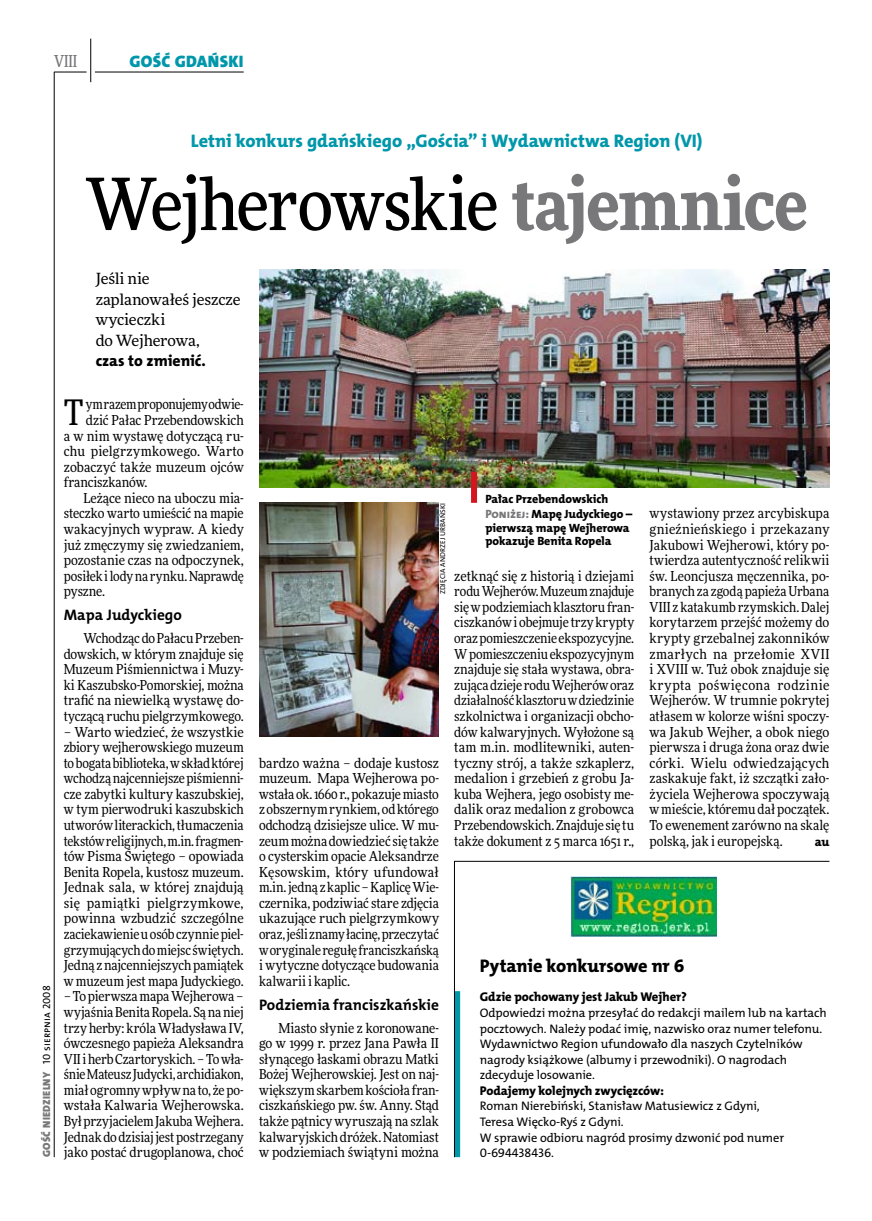
<style>
.page{position:relative;width:872px;height:1221px;background:#fff}
.page>*{position:absolute;margin:0;border:0;box-sizing:border-box;transform-origin:0 0}
.t1{font:500 72px "Freeday Narrow";letter-spacing:-.025em;color:#000}
.t2{font:35.25px "Freeday Narrow News";color:#000}
.t3{font:18.3px "The Mix HP8 Ex Bld";color:#0097aa}
.t4{font:18.3px "The Mix HP8 Ex Bld";letter-spacing:.005em;color:#000}
.t5{font:16.65px "The Mix HP9 Blk";letter-spacing:.02em;color:#0097aa}
.t6{font:500 16.5px "Freeday Narrow";color:#787779;scale:.9 1}
.t7{font:15.75px "The Mix HP8 Ex Bld";letter-spacing:.02em;color:#000}
.t8{font:15.45px/20.4px "Freeday News";letter-spacing:-.01em;color:#000}
.t9{font:15.3px "The Mix HP7 Bld";color:#000}
.t10{font:13.8px/15.6px "Freeday Narrow News";letter-spacing:-.005em;color:#000;text-align:justify}
.t11{font:13.8px "Freeday Narrow News";letter-spacing:-.025em;color:#000}
.t12{font:12.75px "The Mix HP8 Ex Bld";letter-spacing:-.01em;color:#000}
.t13{font:12.45px/15.6px "The Mix HP5 Plain";letter-spacing:-.005em;color:#000}
.t14{font:12.45px "The Mix HP8 Ex Bld";color:#000}
.t15{font:12px/15.6px "The Mix HP8 Ex Bld";letter-spacing:-.005em;color:#000}
.t16{font:10.5px "The Mix HP9 Blk";letter-spacing:.025em;color:#787779}
.t17{font:7.2px "The Mix HP5 Plain";letter-spacing:.015em;color:#000}
.s1{font-family:"The Mix HP5 Plain";color:#000}
.s2{font-weight:900;color:#787779}
.s3{color:#787779}
</style>
<div class="page">
<hr style="left:54px;top:72px;width:1px;height:1085px;background:#000">
<hr style="left:90px;top:39px;width:1px;height:43px;background:#000">
<hr style="left:54px;top:72px;width:33px;height:1px;background:#000">
<hr style="left:95px;top:72px;width:149px;height:1px;background:#000">
<svg style="left:454px;top:860px;width:375px;height:297px"></svg>
<img style="left:259px;top:269px;width:570px;height:218px">
<img style="left:259px;top:503px;width:180px;height:233px">
<div style="left:471px;top:471px;width:6px;height:32px;background:#d4151f"></div>
<p class="t6" style="left:54px;top:50px;width:27px">VIII</p>
<p class="t5" style="left:129px;top:50px;width:116px">GOŚĆ GDAŃSKI</p>
<p class="t16" style="left:40px;top:1156px;width:173px;rotate:-90deg">GOŚĆ NIEDZIELNY <span class="s1">10 sierpnia 2008</span></p>
<h3 class="t3" style="left:191px;top:129px;width:513px">Letni konkurs gdańskiego „Gościa” i Wydawnictwa Region (VI)</h3>
<h1 class="t1" style="left:85px;top:159px;width:724px">Wejherowskie <span class="s2">tajemnice</span></h1>
<p class="t8" style="left:96px;top:268px;width:146px">Jeśli nie zaplanowałeś jeszcze wycieczki<br>do Wejherowa,</p>
<p class="t7" style="left:96px;top:350px;width:112px">czas to zmienić.</p>
<h2 class="t2" style="left:64px;top:390px;width:21px">T</h2>
<p class="t11" style="left:86px;top:396px;width:159px">ym razem proponujemy odwie-</p>
<p class="t10" style="left:86px;top:412px;width:159px">dzić Pałac Przebendowskich</p>
<p class="t10" style="left:64px;top:427px;width:181px">a w nim wystawę dotyczącą ru-</p>
<p class="t10" style="left:64px;top:443px;width:181px">chu pielgrzymkowego. Warto</p>
<p class="t10" style="left:64px;top:459px;width:181px">zobaczyć także muzeum ojców</p>
<p class="t10" style="left:64px;top:474px;width:85px">franciszkanów.</p>
<p class="t10" style="left:83px;top:490px;width:162px">Leżące nieco na uboczu mia-</p>
<p class="t10" style="left:64px;top:505px;width:181px">steczko warto umieścić na mapie</p>
<p class="t10" style="left:64px;top:521px;width:181px">wakacyjnych wypraw. A kiedy</p>
<p class="t10" style="left:64px;top:536px;width:181px">już zmęczymy się zwiedzaniem,</p>
<p class="t10" style="left:64px;top:552px;width:181px">pozostanie czas na odpoczynek,</p>
<p class="t10" style="left:64px;top:568px;width:181px">posiłek ilody na rynku. Naprawdę</p>
<p class="t10" style="left:64px;top:583px;width:43px">pyszne.</p>
<p class="t9" style="left:64px;top:605px;width:120px">Mapa Judyckiego</p>
<p class="t10" style="left:64px;top:630px;width:181px;text-indent:20px">Wchodząc do Pałacu Przeben&shy;dowskich, w którym znajduje się Muzeum Piśmiennictwa i Muzy&shy;ki Kaszubsko-Pomorskiej, można trafić na niewielką wystawę do&shy;tyczącą ruchu pielgrzymkowego.</p>
<p class="t10" style="left:64px;top:723px;width:181px">– Warto wiedzieć, że wszystkie zbiory wejherowskiego muzeum to bogata biblioteka, wskład której wchodzą najcenniejsze piśmienni&shy;cze zabytki kultury kaszubskiej, w tym pierwodruki kaszubskich utworów literackich, tłumaczenia tekstów religijnych, m.in. fragmen&shy;tów Pisma Świętego – opowiada Benita Ropela, kustosz muzeum.<br>Jednak sala, w której znajdują się pamiątki pielgrzymkowe, powinna wzbudzić szczególne zaciekawienie uosób czynnie piel&shy;grzymujących do miejsc świętych.<br>Jedną znajcenniejszych pamiątek w muzeum jest mapa Judyckiego.</p>
<p class="t10" style="left:64px;top:988px;width:181px">– To pierwsza mapa Wejherowa – wyjaśnia Benita Ropela. Są na niej trzy herby: króla Władysława IV, ówczesnego papieża Aleksandra VII iherb Czartoryskich. – To wła&shy;śnie Mateusz Judycki, archidiakon, miał ogromny wpływ na to, że po&shy;wstała Kalwaria Wejherowska.<br>Był przyjacielem Jakuba Wejhera.<br>Jednak do dzisiaj jest postrzegany jako postać drugoplanowa, choć</p>
<p class="t15" style="left:485px;top:491px;width:149px">Pałac Przebendowskich<br><span class="s3">Poniżej:</span> Mapę Judyckiego –</p>
<p class="t15" style="left:485px;top:521px;width:146px;line-height:13.5px">pierwszą mapę Wejherowa pokazuje Benita Ropela</p>
<p class="t17" style="left:438px;top:594px;width:93px;rotate:-90deg">Zdjęcia Andrzej U rbański</p>
<p class="t10" style="left:649px;top:505px;width:181px">wystawiony przez arcybiskupa gnieźnieńskiego i przekazany Jakubowi Wejherowi, który po&shy;twierdza autentyczność relikwii św. Leoncjusza męczennika, po&shy;branych za zgodą papieża Urbana VIII z katakumb rzymskich. Dalej korytarzem przejść możemy do krypty grzebalnej zakonników zmarłych na przełomie XVII i XVIII w. Tuż obok znajduje się krypta poświęcona rodzinie Wejherów. W trumnie pokrytej atłasem w kolorze wiśni spoczy&shy;wa Jakub Wejher, a obok niego pierwsza i druga żona oraz dwie córki. Wielu odwiedzających zaskakuje fakt, iż szczątki zało&shy;życiela Wejherowa spoczywają wmieście, któremu dał początek.<br>To ewenement zarówno na skalę polską, jak i europejską.</p>
<p class="t10" style="left:454px;top:568px;width:181px">zetknąć się z historią i dziejami rodu Wejherów. Muzeum znajduje się wpodziemiach klasztoru fran&shy;ciszkanów i obejmuje trzy krypty oraz pomieszczenie ekspozycyjne.<br>Wpomieszczeniu ekspozycyjnym znajduje się stała wystawa, obra&shy;zująca dzieje rodu Wejherów oraz działalność klasztoru wdziedzinie szkolnictwa i organizacji obcho&shy;dów kalwaryjnych. Wyłożone są tam m.in. modlitewniki, auten&shy;tyczny strój, a także szkaplerz, medalion i grzebień z grobu Ja&shy;kuba Wejhera, jego osobisty me&shy;dalik oraz medalion z grobowca Przebendowskich. Znajduje się tu także dokument z 5 marca 1651 r.,</p>
<p class="t10" style="left:259px;top:754px;width:181px">bardzo ważna – dodaje kustosz muzeum. Mapa Wejherowa po&shy;wstała ok. 1660 r., pokazuje miasto zobszernym rynkiem, od którego odchodzą dzisiejsze ulice. W mu&shy;zeum można dowiedzieć się także o cysterskim opacie Aleksandrze Kęsowskim, który ufundował m.in. jedną zkaplic – Kaplicę Wie&shy;czernika, podziwiać stare zdjęcia ukazujące ruch pielgrzymkowy oraz, jeśli znamy łacinę, przeczytać woryginale regułę franciszkańską i wytyczne dotyczące budowania kalwarii i kaplic.</p>
<p class="t9" style="left:259px;top:994px;width:181px">Podziemia franciszkańskie</p>
<p class="t10" style="left:259px;top:1019px;width:181px;text-indent:20px">Miasto słynie z koronowane&shy;go w 1999 r. przez Jana Pawła II słynącego łaskami obrazu Matki Bożej Wejherowskiej. Jest on naj&shy;większym skarbem kościoła fran&shy;ciszkańskiego pw. św. Anny. Stąd także pątnicy wyruszają na szlak kalwaryjskich dróżek. Natomiast w podziemiach świątyni można</p>
<p class="t14" style="left:814px;top:833px;width:16px">au</p>
<h3 class="t4" style="left:480px;top:954px;width:206px">Pytanie konkursowe nr 6</h3>
<p class="t12" style="left:480px;top:988px;width:209px">Gdzie pochowany jest Jakub Wejher?</p>
<p class="t13" style="left:480px;top:1004px;width:348px">Odpowiedzi można przesyłać do redakcji mailem lub na kartach pocztowych. N ależy podać imię, nazwisko oraz numer telefonu.<br>Wydawnictwo Region ufundowało dla naszych Czytelników nagrody książkowe (albumy i przewodniki). O nagrodach zdecyduje losowanie.</p>
<p class="t12" style="left:480px;top:1082px;width:186px">Podajemy kolejnych zwycięzców:</p>
<p class="t13" style="left:480px;top:1098px;width:306px">Roman N ierebiński, Stanisław Matusiewicz z Gdyni, Teresa Więcko-Ryś z Gdyni.<br>W sprawie odbioru nagród prosimy dzwonić pod numer 0-694438436.</p>
</div>
